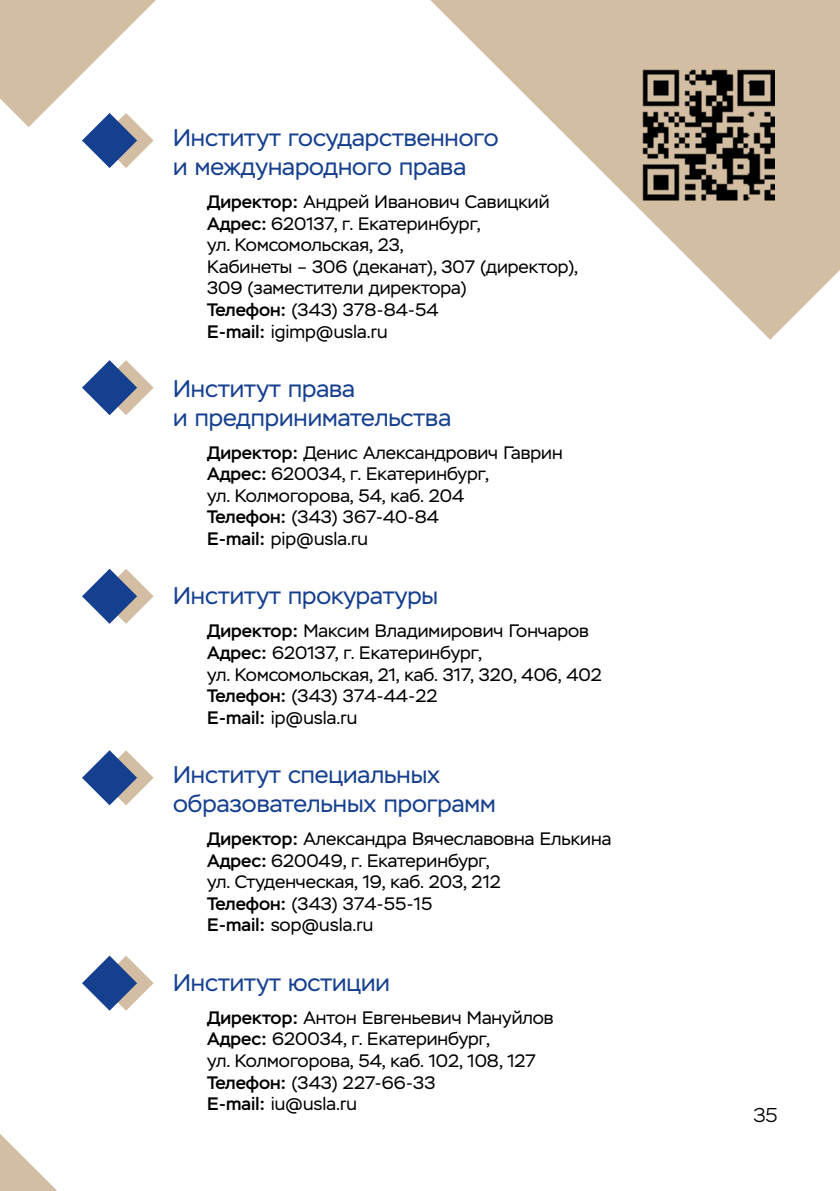
<style>
.page{position:relative;width:840px;height:1191px;background:#fff}
.page>*{position:absolute;margin:0;border:0;box-sizing:border-box;transform-origin:0 0}
.t1{font:24px/28.8px "Stem";color:#153f8f}
.t2{font:300 20px "Stem";color:#000}
.t3{font:18px/21.6px "Stem";color:#000}
.s1{font-weight:500}
</style>
<div class="page">
<svg style="left:430px;top:0;width:409px;height:340px"></svg>
<img style="left:640px;top:67px;width:134px;height:135px">
<svg style="left:82px;top:360px;width:71px;height:55px"></svg>
<svg style="left:82px;top:569px;width:71px;height:55px"></svg>
<svg style="left:82px;top:750px;width:71px;height:55px"></svg>
<svg style="left:82px;top:955px;width:71px;height:55px"></svg>
<svg style="left:0;top:1134px;width:57px;height:57px"></svg>
<svg style="left:0;top:0;width:156px;height:168px"></svg>
<h1 class="t1" style="left:173px;top:124px;width:327px">Институт государственного и международного права</h1>
<p class="t3" style="left:207px;top:191px;width:372px"><span class="s1">Директор:</span> Андрей Иванович Савицкий<br><span class="s1">Адрес:</span> 620137, г. Екатеринбург,<br>ул. Комсомольская, 23,<br>Кабинеты – 306 (деканат), 307 (директор),<br>309 (заместители директора)<br><span class="s1">Телефон:</span> (343) 378-84-54<br><span class="s1">E-mail:</span> igimp@usla.ru</p>
<h1 class="t1" style="left:173px;top:374px;width:279px">Институт права<br>и предпринимательства</h1>
<p class="t3" style="left:207px;top:442px;width:357px"><span class="s1">Директор:</span> Денис Александрович Гаврин<br><span class="s1">Адрес:</span> 620034, г. Екатеринбург,<br>ул. Колмогорова, 54, каб. 204<br><span class="s1">Телефон:</span> (343) 367-40-84<br><span class="s1">E-mail:</span> pip@usla.ru</p>
<h1 class="t1" style="left:173px;top:582px;width:266px">Институт прокуратуры</h1>
<p class="t3" style="left:207px;top:620px;width:396px"><span class="s1">Директор:</span> Максим Владимирович Гончаров <span class="s1">Адрес:</span> 620137, г. Екатеринбург,<br>ул. Комсомольская, 21, каб. 317, 320, 406, 402<br><span class="s1">Телефон:</span> (343) 374-44-22<br><span class="s1">E-mail:</span> ip@usla.ru</p>
<h1 class="t1" style="left:173px;top:760px;width:324px">Институт специальных образовательных программ</h1>
<p class="t3" style="left:207px;top:828px;width:405px"><span class="s1">Директор:</span> Александра Вячеславовна Елькина<br><span class="s1">Адрес:</span> 620049, г. Екатеринбург,<br>ул. Студенческая, 19, каб. 203, 212<br><span class="s1">Телефон:</span> (343) 374-55-15<br><span class="s1">E-mail:</span> sop@usla.ru</p>
<h1 class="t1" style="left:173px;top:968px;width:218px">Институт юстиции</h1>
<p class="t3" style="left:207px;top:1006px;width:348px"><span class="s1">Директор:</span> Антон Евгеньевич Мануйлов<br><span class="s1">Адрес:</span> 620034, г. Екатеринбург,<br>ул. Колмогорова, 54, каб. 102, 108, 127<br><span class="s1">Телефон:</span> (343) 227-66-33<br><span class="s1">E-mail:</span> iu@usla.ru</p>
<p class="t2" style="left:753px;top:1104px;width:26px">35</p>
</div>
